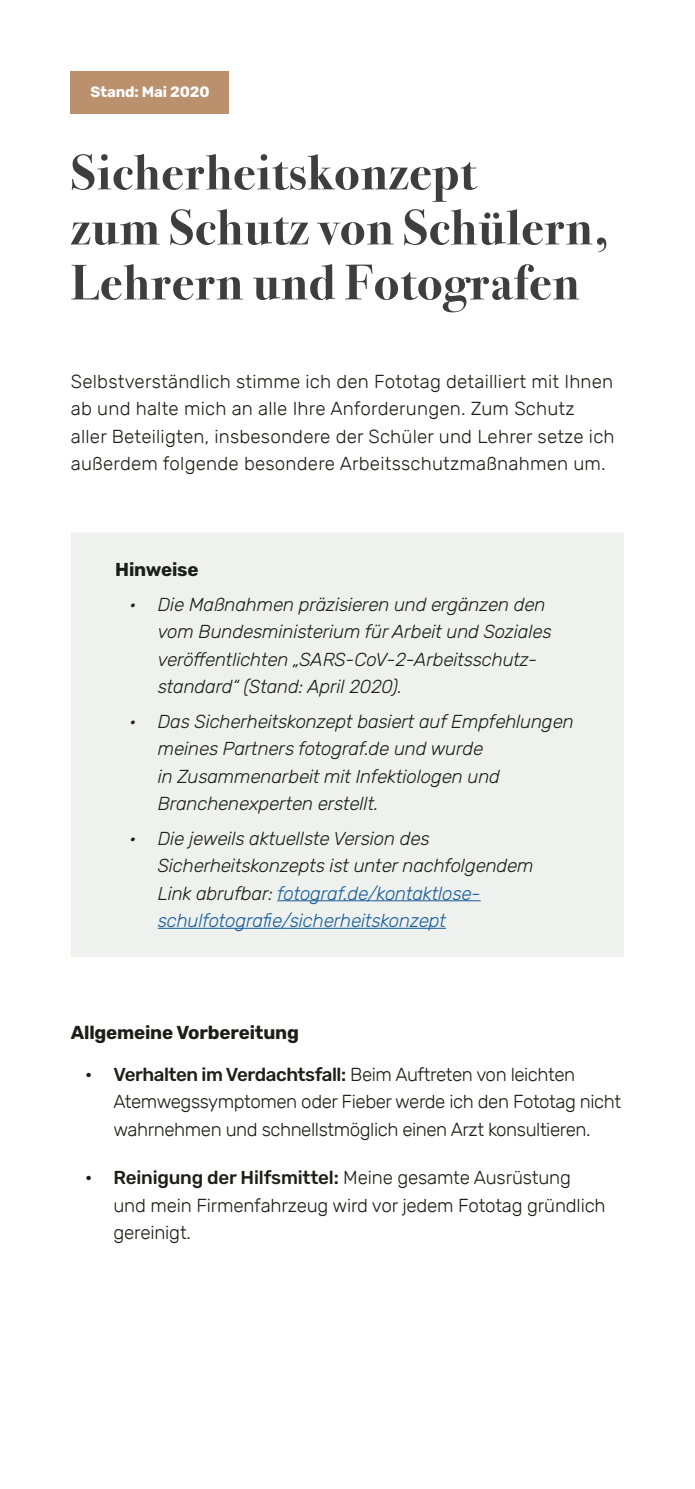
<style>
.page{position:relative;width:695px;height:1489px;background:#fff}
.page>*{position:absolute;margin:0;border:0;box-sizing:border-box;transform-origin:0 0}
.t1{font:700 50px/55px "Bodoni Svty Two ITCTT";letter-spacing:.02em;color:#3e3e3f}
.t2{font:italic 300 18.75px/27.5px "Rubik";letter-spacing:-.01em;color:#1d1d1b}
.t3{font:300 18.75px/27.5px "Rubik";letter-spacing:.01em;color:#1d1d1b}
.t4{font:300 18.75px/27.5px "Rubik";letter-spacing:-.025em;color:#1d1d1b}
.t5{font:300 18.75px/27.5px "Rubik";letter-spacing:-.01em;color:#1d1d1b}
.t6{font:700 18.75px "Rubik";letter-spacing:-.01em;color:#1d1d1b}
.t7{font:700 15px "Rubik";letter-spacing:-.01em;color:#fff}
.s1{color:#175d9e}
.s2{font-weight:500}
</style>
<div class="page">
<div style="left:71px;top:533px;width:553px;height:424px;background:#eef1ed"></div>
<hr style="left:277px;top:900px;width:203px;height:1px;background:#175d9e">
<hr style="left:158px;top:927px;width:288px;height:1px;background:#175d9e">
<div style="left:71px;top:71px;width:158px;height:42px;background:#bb906c"></div>
<p class="t7" style="left:90px;top:83px;width:121px">Stand: Mai 2020</p>
<p class="t1" style="left:71px;top:141px;width:540px">Sicherheitskonzept<br>zum Schutz von Schülern,<br>Lehrern und Fotografen</p>
<p class="t3" style="left:71px;top:368px;width:545px">Selbstverständlich stimme ich den Fototag detailliert mit Ihnen ab und halte mich an alle Ihre Anforderungen. Zum Schutz aller Beteiligten, insbesondere der Schüler und Lehrer setze ich außerdem folgende besondere Arbeitsschutzmaßnahmen um.</p>
<p class="t6" style="left:115px;top:558px;width:85px">Hinweise</p>
<p class="t2" style="left:158px;top:591px;width:395px;text-indent:-28px">• Die Maßnahmen präzisieren und ergänzen den vom Bundesministerium für Arbeit und Soziales veröffentlichten „SARS-CoV-2-Arbeitsschutz&shy;standard“ (Stand: April 2020).</p>
<p class="t2" style="left:158px;top:708px;width:417px;text-indent:-28px">• Das Sicherheitskonzept basiert auf Empfehlungen meines Partners fotograf.de und wurde<br>in Zusammenarbeit mit Infektiologen und Branchenexperten erstellt.</p>
<p class="t2" style="left:158px;top:825px;width:377px;text-indent:-28px">• Die jeweils aktuellste Version des Sicherheitskonzepts ist unter nachfolgendem Link abrufbar: <span class="s1">fotograf.de/kontaktlose&shy;schulfotografie/sicherheitskonzept</span></p>
<p class="t6" style="left:71px;top:1021px;width:229px">Allgemeine Vorbereitung</p>
<p class="t4" style="left:113px;top:1060px;width:509px;text-indent:-28px"><span class="s2">• Verhalten im Verdachtsfall:</span> Beim Auftreten von leichten<br>Atemwegssymptomen oder Fieber werde ich den Fototag nicht wahrnehmen und schnellstmöglich einen Arzt konsultieren.</p>
<p class="t5" style="left:113px;top:1164px;width:493px;text-indent:-28px"><span class="s2">• Reinigung der Hilfsmittel:</span> Meine gesamte Ausrüstung und mein Firmenfahrzeug wird vor jedem Fototag gründlich gereinigt.</p>
</div>
